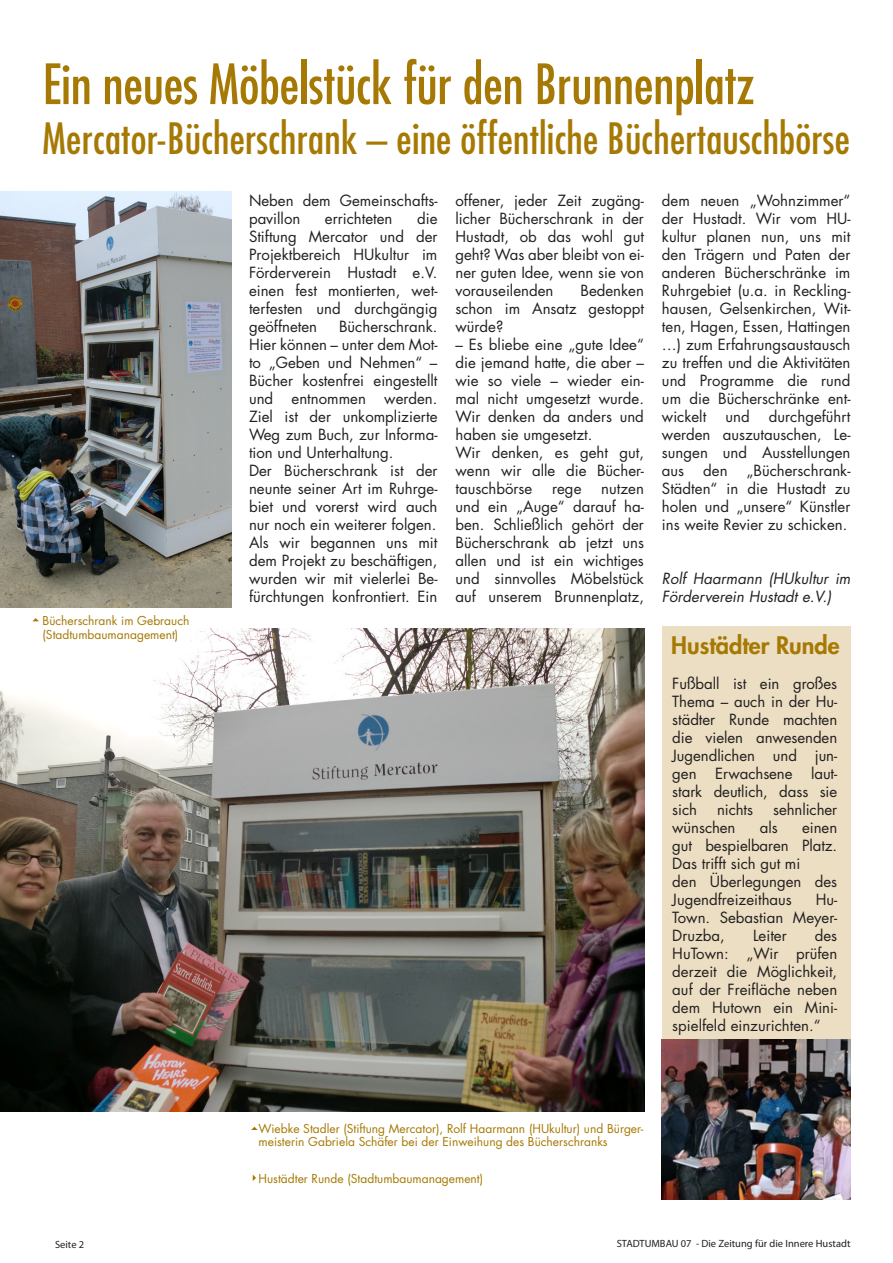
<style>
.page{position:relative;width:893px;height:1263px;background:#fff}
.page>*{position:absolute;margin:0;border:0;box-sizing:border-box;transform-origin:0 0}
.t1{font:condensed 54px "Futura Std";color:#a57903}
.t2{font:condensed 42px "Futura Std";letter-spacing:.005em;color:#a57903}
.t3{font:800 23.55px "Futura LT";color:#a57903}
.t4{font:15px/18px "Futura Std";color:#231f20;text-align:justify}
.t5{font:italic 15px/18px "Futura Std";color:#231f20}
.t6{font:12px/13.5px "Futura Std";color:#a57903}
.t7{font:10.5px "Myriad Pro";color:#231f20}
</style>
<div class="page">
<div style="left:662px;top:626px;width:188px;height:447px;background:#ebdec2"></div>
<img style="left:0;top:191px;width:231px;height:416px">
<img style="left:0;top:628px;width:645px;height:483px">
<img style="left:662px;top:1040px;width:188px;height:160px">
<svg style="left:253px;top:1175px;width:3px;height:6px"></svg>
<svg style="left:251px;top:1127px;width:7px;height:3px"></svg>
<svg style="left:33px;top:618px;width:6px;height:3px"></svg>
<p class="t1" style="left:43px;top:52px;width:713px">Ein neues Möbelstück für den Brunnenplatz</p>
<p class="t2" style="left:43px;top:114px;width:809px">Mercator-Bücherschrank – eine öffentliche Büchertauschbörse</p>
<p class="t4" style="left:249px;top:191px;width:190px">Neben dem Gemeinschafts&shy;pavillon</p>
<p class="t4" style="left:455px;top:191px;width:190px">offener, jeder Zeit zugäng&shy;licher Bücherschrank in der Hustadt, ob das wohl gut geht? Was aber bleibt von ei&shy;ner guten Idee, wenn sie von vorauseilenden</p>
<p class="t4" style="left:662px;top:191px;width:190px">dem neuen „Wohnzimmer“ der Hustadt. Wir vom HU&shy;kultur planen nun, uns mit den Trägern und Paten der anderen Bücherschränke im Ruhrgebiet (u.a. in Reckling&shy;hausen, Gelsenkirchen, Wit&shy;ten, Hagen, Essen, Hattingen …) zum Erfahrungsaustausch zu treffen und die Aktivitäten und Programme die rund um die Bücherschränke ent&shy;wickelt</p>
<p class="t4" style="left:249px;top:209px;width:190px;text-indent:168px">die Stiftung Mercator und der Projektbereich HUkultur im Förderverein Hustadt e.V. einen fest montierten, wet&shy;terfesten und durchgängig geöffneten</p>
<p class="t4" style="left:325px;top:209px;width:69px">errichteten</p>
<p class="t4" style="left:455px;top:281px;width:190px;text-indent:125px">Bedenken schon im Ansatz gestoppt würde?</p>
<p class="t4" style="left:455px;top:335px;width:190px">– Es bliebe eine „gute Idee“ die jemand hatte, die aber –</p>
<p class="t4" style="left:455px;top:371px;width:190px">wie so viele – wieder ein&shy;mal nicht umgesetzt wurde.</p>
<p class="t4" style="left:455px;top:407px;width:190px">Wir denken da anders und haben sie umgesetzt.</p>
<p class="t4" style="left:455px;top:443px;width:190px">Wir denken, es geht gut, wenn wir alle die Bücher&shy;tauschbörse</p>
<p class="t4" style="left:339px;top:317px;width:100px">Bücherschrank.</p>
<p class="t4" style="left:249px;top:335px;width:190px">Hier können – unter dem Mot&shy;to „Geben und Nehmen“ –</p>
<p class="t4" style="left:249px;top:371px;width:190px">Bücher kostenfrei eingestellt und entnommen werden.</p>
<p class="t4" style="left:249px;top:407px;width:190px">Ziel ist der unkomplizierte Weg zum Buch, zur Informa&shy;tion und Unterhaltung.</p>
<p class="t4" style="left:249px;top:461px;width:190px">Der Bücherschrank ist der neunte seiner Art im Ruhrge&shy;biet und vorerst wird auch nur noch ein weiterer folgen.</p>
<p class="t4" style="left:249px;top:533px;width:190px">Als wir begannen uns mit dem Projekt zu beschäftigen, wurden wir mit vielerlei Be&shy;fürchtungen konfrontiert. Ein</p>
<p class="t4" style="left:662px;top:407px;width:190px;text-indent:107px">durchgeführt werden auszutauschen, Le&shy;sungen und Ausstellungen aus</p>
<p class="t4" style="left:725px;top:407px;width:26px">und</p>
<p class="t4" style="left:662px;top:461px;width:190px;text-indent:85px">„Bücherschrank-Städten“ in die Hustadt zu holen und „unsere“ Künstler ins weite Revier zu schicken.</p>
<p class="t4" style="left:703px;top:461px;width:26px">den</p>
<p class="t4" style="left:455px;top:479px;width:190px;text-indent:146px">nutzen und ein „Auge“ darauf ha&shy;ben. Schließlich gehört der Bücherschrank ab jetzt uns allen und ist ein wichtiges und sinnvolles Möbelstück auf unserem Brunnenplatz,</p>
<p class="t4" style="left:552px;top:479px;width:31px">rege</p>
<p class="t5" style="left:662px;top:569px;width:190px">Rolf Haarmann (HUkultur im<br>Förderverein Hustadt e.V.)</p>
<p class="t6" style="left:43px;top:614px;width:148px">Bücherschrank im Gebrauch</p>
<p class="t6" style="left:43px;top:628px;width:137px">(Stadtumbaumanagement)</p>
<p class="t7" style="left:55px;top:1237px;width:31px">Seite 2</p>
<p class="t3" style="left:671px;top:629px;width:170px">Hustädter Runde</p>
<p class="t4" style="left:672px;top:674px;width:166px">Fußball ist ein großes Thema – auch in der Hu&shy;städter Runde machten die vielen anwesenden Jugendlichen und jun&shy;gen Erwachsene laut&shy;stark deutlich, dass sie sich</p>
<p class="t4" style="left:717px;top:800px;width:38px">nichts</p>
<p class="t4" style="left:773px;top:800px;width:66px">sehnlicher</p>
<p class="t4" style="left:672px;top:818px;width:65px">wünschen</p>
<p class="t4" style="left:760px;top:818px;width:19px">als</p>
<p class="t4" style="left:672px;top:818px;width:166px;text-align:right">einen<br>gut bespielbaren Platz.</p>
<p class="t4" style="left:672px;top:854px;width:130px">Das trifft sich gut mi</p>
<p class="t4" style="left:672px;top:872px;width:166px">den Überlegungen des<br>Jugendfreizeithaus</p>
<p class="t4" style="left:672px;top:890px;width:166px;text-indent:143px">Hu-Town. Sebastian Meyer-Druzba,</p>
<p class="t4" style="left:672px;top:926px;width:166px;text-indent:143px">des HuTown: „Wir prüfen derzeit die Möglichkeit, auf der Freifläche neben dem Hutown ein Mini&shy;spielfeld einzurichten.“</p>
<p class="t4" style="left:753px;top:926px;width:35px">Leiter</p>
<p class="t6" style="left:259px;top:1122px;width:386px">Wiebke Stadler (Stiftung Mercator), Rolf Haarmann (HUkultur) und Bürger&shy;meisterin Gabriela Schäfer bei der Einweihung des Bücherschranks</p>
<p class="t6" style="left:259px;top:1171px;width:226px">Hustädter Runde (Stadtumbaumanagement)</p>
<p class="t7" style="left:617px;top:1237px;width:235px">STADTUMBAU 07 - Die Zeitung für die Innere Hustadt</p>
</div>
